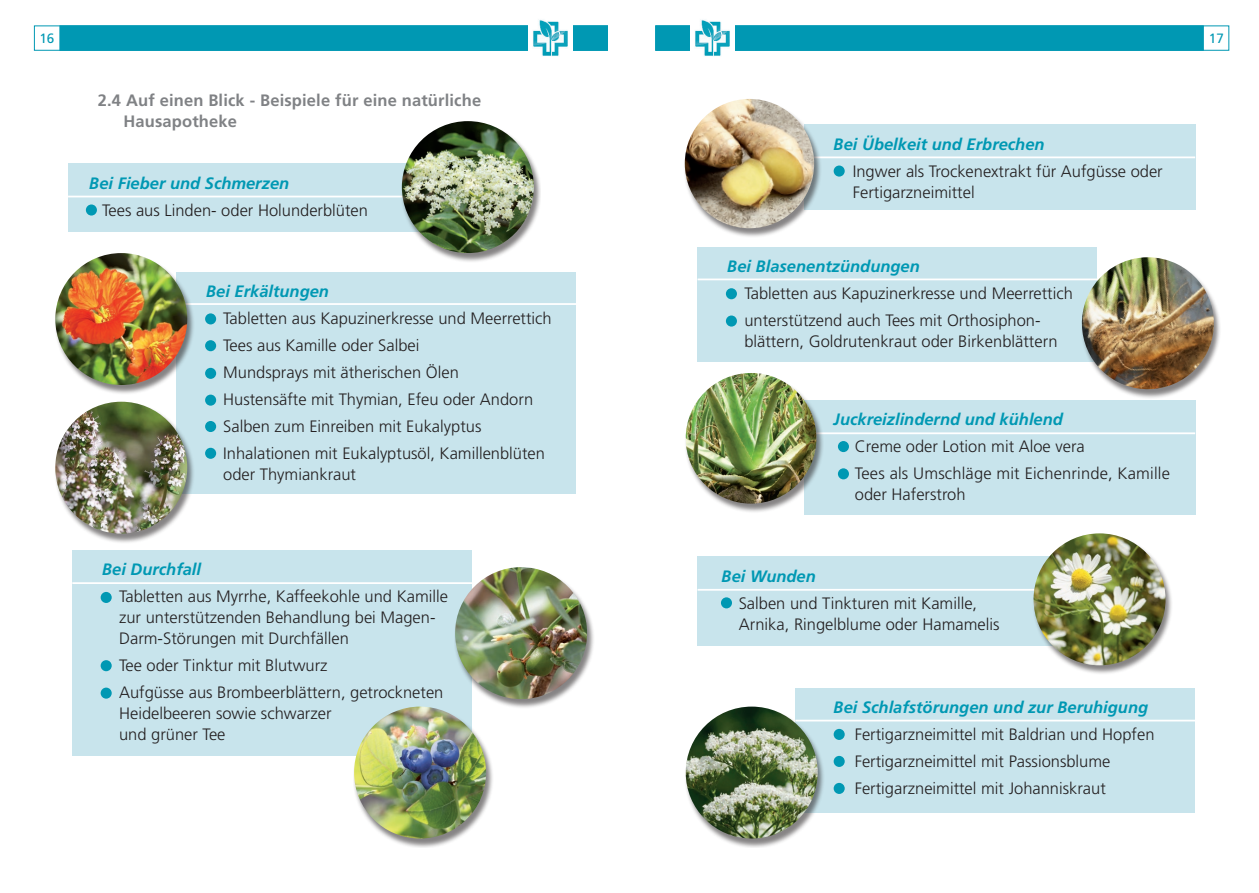
<style>
.page{position:relative;width:1259px;height:893px;background:#fff}
.page>*{position:absolute;margin:0;border:0;box-sizing:border-box;transform-origin:0 0}
.t1{font:300 16.5px/27px "Frutiger";color:#231f20}
.t2{font:italic 700 16.5px "Frutiger";color:#0098b3}
.t3{font:300 16.5px/27px "Frutiger LT Std";color:#231f20}
.t4{font:700 16.5px/21px "Frutiger";letter-spacing:.01em;color:#808285}
.t5{font:13.5px "Frutiger";color:#0098b3}
</style>
<div class="page">
<div style="left:60px;top:26px;width:548px;height:25px;background:#0098b3"></div>
<img style="left:528px;top:19px;width:45px;height:37px">
<div style="left:655px;top:26px;width:548px;height:25px;background:#0098b3"></div>
<img style="left:690px;top:19px;width:45px;height:37px">
<div style="left:68px;top:164px;width:383px;height:68px;background:#c8e4ec"></div>
<hr style="left:68px;top:196px;width:391px;height:1px;background:#fff">
<div style="left:86px;top:204px;width:11px;height:12px;background:#0098b3;border-radius:50%"></div>
<div style="left:804px;top:124px;width:391px;height:85px;background:#c8e4ec"></div>
<hr style="left:804px;top:156px;width:391px;height:2px;background:#fff">
<div style="left:833px;top:166px;width:11px;height:11px;background:#0098b3;border-radius:50%"></div>
<div style="left:795px;top:688px;width:400px;height:124px;background:#c8e4ec"></div>
<hr style="left:795px;top:720px;width:400px;height:1px;background:#fff">
<div style="left:833px;top:729px;width:11px;height:11px;background:#0098b3;border-radius:50%"></div>
<div style="left:833px;top:756px;width:11px;height:11px;background:#0098b3;border-radius:50%"></div>
<div style="left:833px;top:783px;width:11px;height:11px;background:#0098b3;border-radius:50%"></div>
<div style="left:176px;top:272px;width:400px;height:221px;background:#c8e4ec"></div>
<div style="left:205px;top:313px;width:11px;height:11px;background:#0098b3;border-radius:50%"></div>
<div style="left:205px;top:340px;width:11px;height:11px;background:#0098b3;border-radius:50%"></div>
<div style="left:205px;top:368px;width:11px;height:11px;background:#0098b3;border-radius:50%"></div>
<div style="left:205px;top:395px;width:11px;height:11px;background:#0098b3;border-radius:50%"></div>
<div style="left:205px;top:421px;width:11px;height:11px;background:#0098b3;border-radius:50%"></div>
<div style="left:205px;top:448px;width:11px;height:11px;background:#0098b3;border-radius:50%"></div>
<hr style="left:176px;top:303px;width:400px;height:2px;background:#fff">
<div style="left:697px;top:557px;width:392px;height:89px;background:#c8e4ec"></div>
<hr style="left:697px;top:589px;width:400px;height:2px;background:#fff">
<div style="left:721px;top:597px;width:11px;height:11px;background:#0098b3;border-radius:50%"></div>
<div style="left:804px;top:400px;width:391px;height:115px;background:#c8e4ec"></div>
<hr style="left:804px;top:432px;width:391px;height:2px;background:#fff">
<div style="left:838px;top:441px;width:11px;height:11px;background:#0098b3;border-radius:50%"></div>
<div style="left:838px;top:468px;width:11px;height:11px;background:#0098b3;border-radius:50%"></div>
<div style="left:697px;top:247px;width:400px;height:114px;background:#c8e4ec"></div>
<hr style="left:697px;top:279px;width:400px;height:1px;background:#fff">
<div style="left:726px;top:288px;width:11px;height:11px;background:#0098b3;border-radius:50%"></div>
<div style="left:726px;top:315px;width:11px;height:12px;background:#0098b3;border-radius:50%"></div>
<div style="left:72px;top:550px;width:400px;height:205px;background:#c8e4ec"></div>
<hr style="left:72px;top:582px;width:400px;height:2px;background:#fff">
<div style="left:101px;top:592px;width:11px;height:11px;background:#0098b3;border-radius:50%"></div>
<div style="left:101px;top:660px;width:11px;height:11px;background:#0098b3;border-radius:50%"></div>
<div style="left:101px;top:688px;width:11px;height:11px;background:#0098b3;border-radius:50%"></div>
<div style="left:400px;top:122px;width:141px;height:141px;background:#231f20;opacity:.55"></div>
<img style="left:402px;top:121px;width:132px;height:132px;border-radius:66px">
<div style="left:54px;top:254px;width:141px;height:141px;background:#231f20;opacity:.55"></div>
<img style="left:55px;top:253px;width:132px;height:132px;border-radius:66px">
<div style="left:683px;top:100px;width:139px;height:139px;background:#231f20;opacity:.55"></div>
<img style="left:685px;top:99px;width:129px;height:129px;border-radius:65px">
<div style="left:453px;top:568px;width:141px;height:141px;background:#231f20;opacity:.55"></div>
<img style="left:455px;top:567px;width:132px;height:132px;border-radius:66px">
<img style="left:1072px;top:257px;width:148px;height:141px">
<div style="left:684px;top:374px;width:140px;height:140px;background:#231f20;opacity:.55"></div>
<img style="left:686px;top:373px;width:130px;height:131px;border-radius:65px">
<div style="left:1032px;top:534px;width:141px;height:141px;background:#231f20;opacity:.55"></div>
<img style="left:1033px;top:533px;width:132px;height:132px;border-radius:66px">
<div style="left:684px;top:707px;width:141px;height:141px;background:#231f20;opacity:.55"></div>
<img style="left:686px;top:707px;width:131px;height:131px;border-radius:66px">
<div style="left:352px;top:707px;width:141px;height:141px;background:#231f20;opacity:.55"></div>
<img style="left:354px;top:707px;width:132px;height:131px;border-radius:66px">
<div style="left:54px;top:402px;width:141px;height:141px;background:#231f20;opacity:.55"></div>
<img style="left:55px;top:402px;width:132px;height:132px;border-radius:66px">
<p class="t5" style="left:39px;top:30px;width:17px">16</p>
<p class="t4" style="left:123px;top:90px;width:359px;text-indent:-26px">2.4 Auf einen Blick - Beispiele für eine natürliche<br>Hausapotheke</p>
<p class="t2" style="left:89px;top:173px;width:201px">Bei Fieber und Schmerzen</p>
<p class="t1" style="left:102px;top:197px;width:267px">Tees aus Linden- oder Holunderblüten</p>
<p class="t2" style="left:206px;top:282px;width:124px">Bei Erkältungen</p>
<p class="t1" style="left:223px;top:305px;width:330px">Tabletten aus Kapuzinerkresse und Meerrettich Tees aus Kamille oder Salbei<br>Mundsprays mit ätherischen Ölen<br>Hustensäfte mit Thymian, Efeu oder Andorn Salben zum Einreiben mit Eukalyptus Inhalationen mit Eukalyptusöl, Kamillenblüten</p>
<p class="t1" style="left:223px;top:461px;width:134px">oder Thymiankraut</p>
<p class="t2" style="left:102px;top:560px;width:101px">Bei Durchfall</p>
<p class="t1" style="left:119px;top:586px;width:330px;line-height:21px">Tabletten aus Myrrhe, Kaffeekohle und Kamille zur unterstützenden Behandlung bei Magen-<br>Darm-Störungen mit Durchfällen</p>
<p class="t1" style="left:119px;top:652px;width:326px">Tee oder Tinktur mit Blutwurz<br>Aufgüsse aus Brombeerblättern, getrockneten</p>
<p class="t1" style="left:119px;top:703px;width:214px;line-height:21px">Heidelbeeren sowie schwarzer und grüner Tee</p>
<p class="t2" style="left:833px;top:134px;width:212px">Bei Übelkeit und Erbrechen</p>
<p class="t1" style="left:853px;top:161px;width:311px;line-height:21px">Ingwer als Trockenextrakt für Aufgüsse oder<br>Fertigarzneimittel</p>
<p class="t2" style="left:727px;top:256px;width:194px">Bei Blasenentzündungen</p>
<p class="t1" style="left:744px;top:280px;width:330px">Tabletten aus Kapuzinerkresse und Meerrettich unterstützend auch Tees mit Orthosiphon-</p>
<p class="t1" style="left:744px;top:328px;width:315px">blättern, Goldrutenkraut oder Birkenblättern</p>
<p class="t2" style="left:833px;top:410px;width:231px">Juckreizlindernd und kühlend</p>
<p class="t1" style="left:855px;top:433px;width:316px">Creme oder Lotion mit Aloe vera<br>Tees als Umschläge mit Eichenrinde, Kamille</p>
<p class="t1" style="left:855px;top:481px;width:112px">oder Haferstroh</p>
<p class="t2" style="left:721px;top:566px;width:96px">Bei Wunden</p>
<p class="t1" style="left:738px;top:593px;width:262px;line-height:21px">Salben und Tinkturen mit Kamille,<br>Arnika, Ringelblume oder Hamamelis</p>
<p class="t2" style="left:833px;top:697px;width:316px">Bei Schlafstörungen und zur Beruhigung</p>
<p class="t3" style="left:854px;top:721px;width:301px">Fertigarzneimittel mit Baldrian und Hopfen<br>Fertigarzneimittel mit Passionsblume<br>Fertigarzneimittel mit Johanniskraut</p>
<p class="t5" style="left:1208px;top:30px;width:17px">17</p>
</div>
